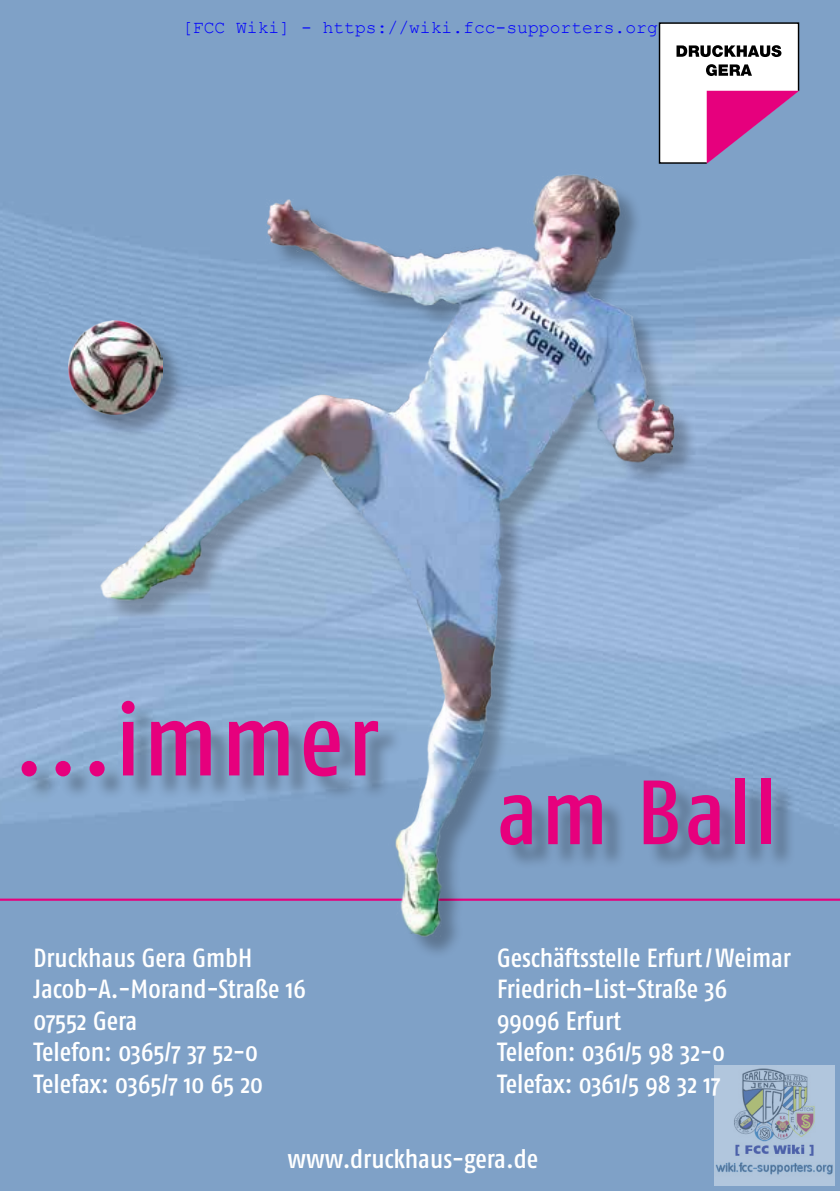
<style>
.page{position:relative;width:840px;height:1191px;background:#fff}
.page>*{position:absolute;margin:0;border:0;box-sizing:border-box;transform-origin:0 0}
.t1{font:101px "Fago Co Med";letter-spacing:.04em;color:#e6007d}
.t2{font:91px "Fago Co Med";letter-spacing:.04em;color:#e6007d}
.t3{font:26.2px/31.6px "Fago Co Med";color:#fff}
.t4{font:18px "Courier New";color:#00f}
</style>
<div class="page">
<img style="left:0;top:164px;width:839px;height:1001px">
<div style="left:72px;top:324px;width:114px;height:115px;background:#95b1d4"></div>
<img style="left:68px;top:320px;width:23px;height:94px">
<hr style="left:0;top:898px;width:839px;height:2px;background:#e6007d">
<img style="left:91px;top:164px;width:608px;height:786px">
<div style="left:25px;top:704px;width:378px;height:97px;background:#000;opacity:.29"></div>
<div style="left:503px;top:782px;width:292px;height:88px;background:#000;opacity:.29"></div>
<svg style="left:0;top:0;width:840px;height:164px;background:#8ba3c7"></svg>
<div style="left:0;top:1165px;width:840px;height:26px;background:#7fa1c7"></div>
<img style="left:713px;top:1065px;width:120px;height:120px">
<p class="t4" style="left:182px;top:17px;width:477px">[FCC Wiki] - https://wiki.fcc-supporters.org</p>
<h1 class="t1" style="left:14px;top:682px;width:366px">...immer</h1>
<h2 class="t2" style="left:496px;top:760px;width:281px">am Ball</h2>
<p class="t3" style="left:33px;top:941px;width:274px">Druckhaus Gera GmbH<br>Jacob-A.-Morand-Straße 16<br>07552 Gera<br>Telefon: 0365/7 37 52-0<br>Telefax: 0365/7 10 65 20</p>
<p class="t3" style="left:496px;top:941px;width:295px">Geschäftsstelle Erfurt / Weimar<br>Friedrich-List-Straße 36<br>99096 Erfurt<br>Telefon: 0361/5 98 32-0<br>Telefax: 0361/5 98 32 17</p>
<p class="t3" style="left:287px;top:1142px;width:252px">www.druckhaus-gera.de</p>
</div>
